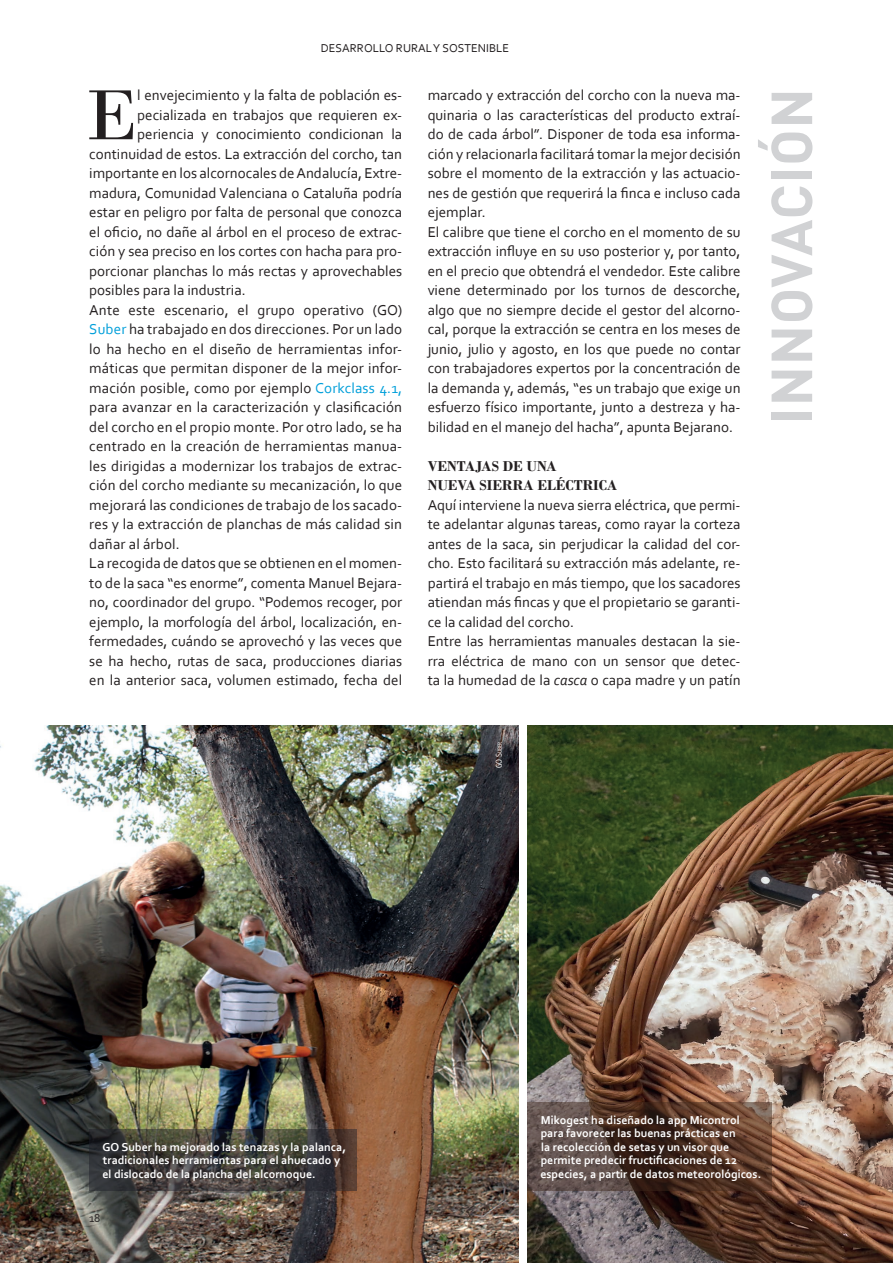
<style>
.page{position:relative;width:893px;height:1263px;background:#fff}
.page>*{position:absolute;margin:0;border:0;box-sizing:border-box;transform-origin:0 0}
.párrafo_capitular_P{font:74.55px "Bodoni";color:#231f20}
.t1{font:700 57px "DIN Pro";letter-spacing:.01em;color:#d1d2d4}
.cuerpo_de_texto_P{font:15px/19.5px "Corbel";color:#231f20;text-align:justify}
.párrafo_capitular_P-2{font:15px "Corbel";color:#231f20}
.subtitulo_H3{font:700 15px/19.5px "Bodoni";color:#231f20}
.t2{font:700 12px/13.5px "Corbel";color:#fff}
.t3{font:12px "Corbel";color:#231f20}
.t4{font:5.25px "Turmino";color:#fff}
.s1{color:#009fda}
.s2{font-style:italic}
.s3{font-size:7.5px}
</style>
<div class="page">
<img style="left:0;top:725px;width:519px;height:538px">
<img style="left:527px;top:725px;width:366px;height:538px">
<svg style="left:89px;top:1129px;width:268px;height:62px"></svg>
<svg style="left:527px;top:1102px;width:245px;height:89px"></svg>
<p class="t3" style="left:321px;top:40px;width:190px">DESARROLLO RURAL Y SOSTENIBLE</p>
<p class="párrafo_capitular_P" style="left:85px;top:71px;width:54px">E</p>
<p class="párrafo_capitular_P-2" style="left:137px;top:86px;width:266px">l envejecimiento y la falta de población es-</p>
<p class="párrafo_capitular_P-2" style="left:137px;top:105px;width:266px">pecializada en trabajos que requieren ex-</p>
<p class="párrafo_capitular_P-2" style="left:137px;top:125px;width:266px">periencia y conocimiento condicionan la</p>
<p class="párrafo_capitular_P-2" style="left:89px;top:144px;width:314px">continuidad de estos. La extracción del corcho, tan</p>
<p class="párrafo_capitular_P-2" style="left:89px;top:164px;width:314px">importante en los alcornocales de Andalucía, Extre-</p>
<p class="párrafo_capitular_P-2" style="left:89px;top:183px;width:314px">madura, Comunidad Valenciana o Cataluña podría</p>
<p class="párrafo_capitular_P-2" style="left:89px;top:203px;width:314px">estar en peligro por falta de personal que conozca</p>
<p class="párrafo_capitular_P-2" style="left:89px;top:222px;width:314px">el oficio, no dañe al árbol en el proceso de extrac-</p>
<p class="párrafo_capitular_P-2" style="left:89px;top:242px;width:314px">ción y sea preciso en los cortes con hacha para pro-</p>
<p class="párrafo_capitular_P-2" style="left:89px;top:261px;width:314px">porcionar planchas lo más rectas y aprovechables</p>
<p class="párrafo_capitular_P-2" style="left:89px;top:281px;width:158px">posibles para la industria.</p>
<p class="cuerpo_de_texto_P" style="left:89px;top:300px;width:314px">Ante este escenario, el grupo operativo (GO)<br><span class="s1">Suber</span> ha trabajado en dos direcciones. Por un lado lo ha hecho en el diseño de herramientas infor&shy;máticas que permitan disponer de la mejor infor&shy;mación posible, como por ejemplo <span class="s1">Corkclass 4.1, </span>para avanzar en la caracterización y clasificación del corcho en el propio monte. Por otro lado, se ha centrado en la creación de herramientas manua&shy;les dirigidas a modernizar los trabajos de extrac&shy;ción del corcho mediante su mecanización, lo que mejorará las condiciones de trabajo de los sacado&shy;res y la extracción de planchas de más calidad sin dañar al árbol.</p>
<p class="cuerpo_de_texto_P" style="left:89px;top:553px;width:314px">La recogida de datos que se obtienen en el momen&shy;to de la saca “es enorme”, comenta Manuel Bejara&shy;no, coordinador del grupo. “Podemos recoger, por ejemplo, la morfología del árbol, localización, en&shy;fermedades, cuándo se aprovechó y las veces que se ha hecho, rutas de saca, producciones diarias en la anterior saca, volumen estimado, fecha del</p>
<p class="cuerpo_de_texto_P" style="left:428px;top:85px;width:314px">marcado y extracción del corcho con la nueva ma&shy;quinaria o las características del producto extraí&shy;do de cada árbol”. Disponer de toda esa informa&shy;ción y relacionarla facilitará tomar la mejor decisión sobre el momento de la extracción y las actuacio&shy;nes de gestión que requerirá la finca e incluso cada ejemplar.</p>
<p class="cuerpo_de_texto_P" style="left:428px;top:222px;width:314px">El calibre que tiene el corcho en el momento de su extracción influye en su uso posterior y, por tanto, en el precio que obtendrá el vendedor. Este calibre viene determinado por los turnos de descorche, algo que no siempre decide el gestor del alcorno&shy;cal, porque la extracción se centra en los meses de junio, julio y agosto, en los que puede no contar con trabajadores expertos por la concentración de la demanda y, además, “es un trabajo que exige un esfuerzo físico importante, junto a destreza y ha&shy;bilidad en el manejo del hacha”, apunta Bejarano.</p>
<h3 class="subtitulo_H3" style="left:428px;top:456px;width:191px">VENTAJAS DE UNA<br>NUEVA SIERRA ELÉCTRICA</h3>
<p class="cuerpo_de_texto_P" style="left:428px;top:495px;width:314px">Aquí interviene la nueva sierra eléctrica, que permi&shy;te adelantar algunas tareas, como rayar la corteza antes de la saca, sin perjudicar la calidad del cor&shy;cho. Esto facilitará su extracción más adelante, re&shy;partirá el trabajo en más tiempo, que los sacadores atiendan más fincas y que el propietario se garanti&shy;ce la calidad del corcho.</p>
<p class="cuerpo_de_texto_P" style="left:428px;top:631px;width:314px">Entre las herramientas manuales destacan la sie&shy;rra eléctrica de mano con un sensor que detec&shy;ta la humedad de la <span class="s2">casca</span> o capa madre y un patín</p>
<h2 class="t1" style="left:753px;top:424px;width:338px;rotate:-90deg">INNOVACIÓN</h2>
<p class="t4" style="left:497px;top:768px;width:28px;rotate:-90deg"><span class="s3">GO S</span>uber</p>
<p class="t2" style="left:102px;top:1140px;width:245px">GO Suber ha mejorado las tenazas y la palanca, tradicionales herramientas para el ahuecado y el dislocado de la plancha del alcornoque.</p>
<p class="t3" style="left:89px;top:1211px;width:13px">18</p>
<p class="t2" style="left:540px;top:1113px;width:222px">Mikogest ha diseñado la app Micontrol para favorecer las buenas prácticas en<br>la recolección de setas y un visor que permite predecir fructificaciones de 12 especies, a partir de datos meteorológicos.</p>
</div>
